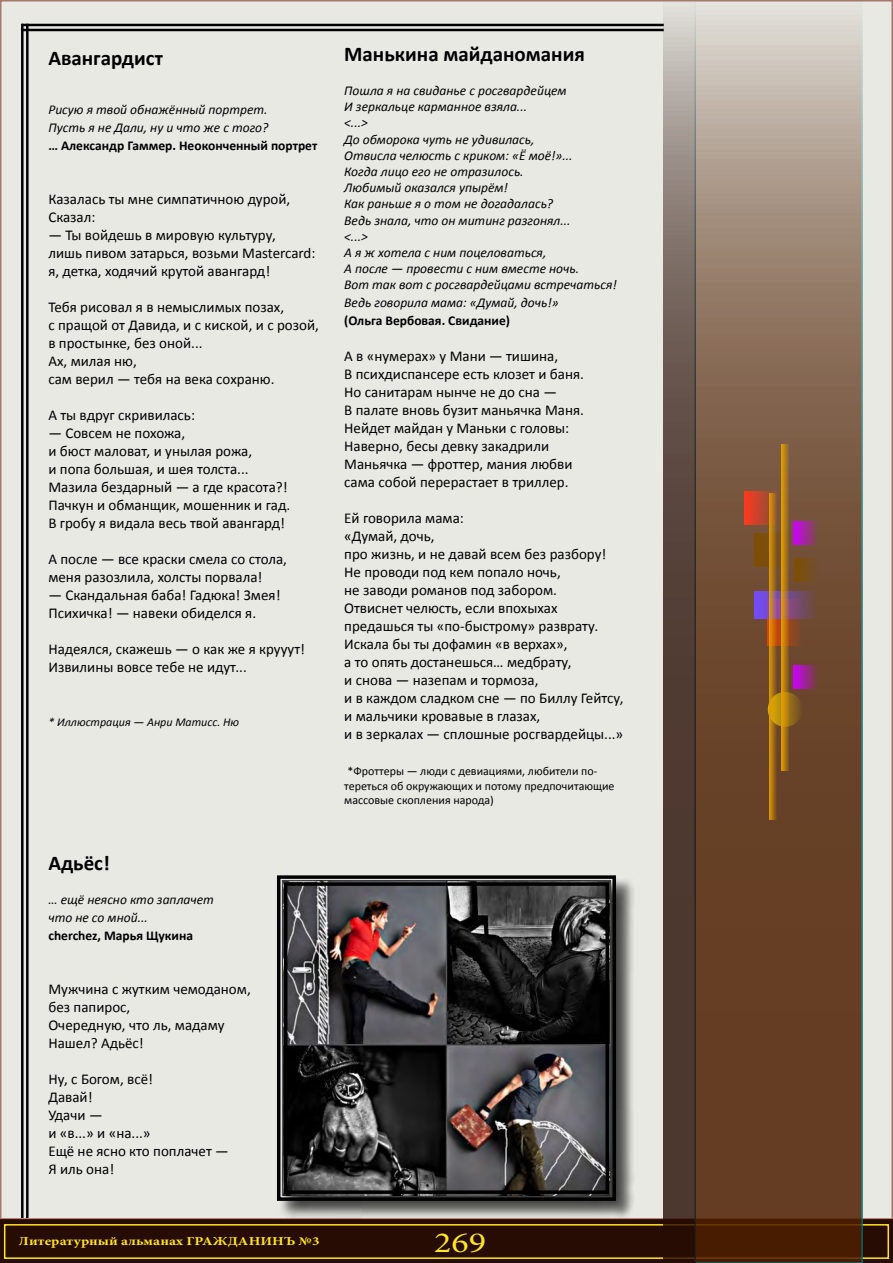
<style>
.page{position:relative;width:893px;height:1263px;background:#fff}
.page>*{position:absolute;margin:0;border:0;box-sizing:border-box;transform-origin:0 0}
.t1{font:29.1px "Minion Pro";color:#ffe620;scale:1.23 1}
.t2{font:700 21px "Calibri";color:#000}
.t3{font:15px/18px "Calibri";color:#000}
.t4{font:italic 13.5px/16.2px "Calibri";color:#000}
.t5{font:700 13.5px "Calibri";color:#000}
.t6{font:700 12.15px "Minion Pro";color:#ffe620;scale:1.23 1}
.t7{font:12px/14.4px "Calibri";color:#000}
.t8{font:italic 12px "Calibri";color:#000}
</style>
<div class="page">
<div style="left:0;top:1219px;width:893px;height:44px;background:#270c03"></div>
<div style="left:4px;top:1224px;width:885px;height:35px;border:2px solid #ffe620"></div>
<div style="left:0;top:0;width:893px;height:1219px;background:#e9e9e4"></div>
<hr style="left:26px;top:24px;width:3px;height:1194px;background:#000">
<hr style="left:21px;top:24px;width:3px;height:1194px;background:#000">
<hr style="left:22px;top:24px;width:642px;height:2px;background:#000">
<hr style="left:22px;top:29px;width:642px;height:2px;background:#000">
<svg style="left:694px;top:0;width:169px;height:1263px;background:#7e604a"></svg>
<svg style="left:663px;top:2px;width:33px;height:1261px;background:#63524a"></svg>
<svg style="left:768px;top:692px;width:34px;height:35px"></svg>
<svg style="left:744px;top:491px;width:34px;height:33px"></svg>
<div style="left:793px;top:665px;width:24px;height:23px;background:linear-gradient(to right,#ce00ff,#763f42)"></div>
<svg style="left:768px;top:618px;width:34px;height:28px"></svg>
<svg style="left:754px;top:591px;width:62px;height:27px"></svg>
<svg style="left:754px;top:533px;width:27px;height:33px"></svg>
<div style="left:794px;top:558px;width:24px;height:23px;background:linear-gradient(to right,#7e4e00,#724e30)"></div>
<svg style="left:781px;top:444px;width:8px;height:327px;background:#b87e14"></svg>
<div style="left:793px;top:521px;width:24px;height:24px;background:linear-gradient(to right,#ce00ff,#7d494e)"></div>
<svg style="left:769px;top:493px;width:8px;height:327px;background:#b17617"></svg>
<div style="left:279px;top:878px;width:355px;height:341px;background:#000;opacity:.75"></div>
<svg style="left:277px;top:875px;width:341px;height:327px;background:#434041"></svg>
<div style="left:284px;top:882px;width:325px;height:312px;border:3px solid #000"></div>
<h2 class="t2" style="left:48px;top:45px;width:116px">Авангардист</h2>
<p class="t4" style="left:48px;top:100px;width:222px;line-height:18px">Рисую я твой обнажённый портрет.<br>Пусть я не Дали, ну и что же с того?</p>
<p class="t5" style="left:48px;top:137px;width:270px">… Александр Гаммер. Неоконченный портрет</p>
<p class="t3" style="left:48px;top:190px;width:243px">Казалась ты мне симпатичною дурой,<br>Сказал:</p>
<p class="t3" style="left:48px;top:226px;width:269px">— Ты войдешь в мировую культуру,<br>лишь пивом затарься, возьми Mastercard: я, детка, ходячий крутой авангард!</p>
<p class="t3" style="left:48px;top:298px;width:272px">Тебя рисовал я в немыслимых позах,<br>с пращой от Давида, и с киской, и с розой, в простынке, без оной...<br>Ах, милая ню,<br>сам верил — тебя на века сохраню.</p>
<p class="t3" style="left:48px;top:406px;width:148px">А ты вдруг скривилась:</p>
<p class="t3" style="left:48px;top:424px;width:243px">— Совсем не похожа,<br>и бюст маловат, и унылая рожа,<br>и попа большая, и шея толста...<br>Мазила бездарный — а где красота?!<br>Пачкун и обманщик, мошенник и гад.<br>В гробу я видала весь твой авангард!</p>
<p class="t3" style="left:48px;top:550px;width:240px">А после — все краски смела со стола, меня разозлила, холсты порвала!</p>
<p class="t3" style="left:48px;top:586px;width:234px">— Скандальная баба! Гадюка! Змея!<br>Психичка! — навеки обиделся я.</p>
<p class="t3" style="left:48px;top:640px;width:258px">Надеялся, скажешь — о как же я крууут!<br>Извилины вовсе тебе не идут...</p>
<p class="t8" style="left:48px;top:714px;width:192px">* Иллюстрация — Анри Матисс. Ню</p>
<h2 class="t2" style="left:48px;top:850px;width:63px">Адьёс!</h2>
<p class="t4" style="left:48px;top:890px;width:167px;line-height:18px">… ещё неясно кто заплачет что не со мной...</p>
<p class="t5" style="left:48px;top:927px;width:146px">cherchez, Марья Щукина</p>
<p class="t3" style="left:48px;top:980px;width:204px">Мужчина с жутким чемоданом, без папирос,<br>Очередную, что ль, мадаму<br>Нашел? Адьёс!</p>
<p class="t3" style="left:48px;top:1070px;width:182px">Ну, с Богом, всё!<br>Давай!<br>Удачи —<br>и «в...» и «на...»<br>Ещё не ясно кто поплачет —<br>Я иль она!</p>
<h2 class="t2" style="left:344px;top:40px;width:242px">Манькина майданомания</h2>
<p class="t4" style="left:344px;top:82px;width:274px">Пошла я на свиданье с росгвардейцем<br>И зеркальце карманное взяла...<br>&lt;...&gt;<br>До обморока чуть не удивилась,<br>Отвисла челюсть с криком: «Ё моё!»...<br>Когда лицо его не отразилось.<br>Любимый оказался упырём!<br>Как раньше я о том не догадалась?<br>Ведь знала, что он митинг разгонял...<br>&lt;...&gt;<br>А я ж хотела с ним поцеловаться,<br>А после — провести с ним вместе ночь.<br>Вот так вот с росгвардейцами встречаться!</p>
<p class="t4" style="left:344px;top:294px;width:216px">Ведь говорила мама: «Думай, дочь!»</p>
<p class="t5" style="left:344px;top:312px;width:167px">(Ольга Вербовая. Свидание)</p>
<p class="t3" style="left:344px;top:347px;width:241px">А в «нумерах» у Мани — тишина,<br>В психдиспансере есть клозет и баня.<br>Но санитарам нынче не до сна —<br>В палате вновь бузит маньячка Маня.<br>Нейдет майдан у Маньки с головы:<br>Наверно, бесы девку закадрили<br>Маньячка — фроттер, мания любви сама собой перерастает в триллер.</p>
<p class="t3" style="left:344px;top:509px;width:281px">Ей говорила мама:<br>«Думай, дочь,<br>про жизнь, и не давай всем без разбору!<br>Не проводи под кем попало ночь,<br>не заводи романов под забором.<br>Отвиснет челюсть, если впохыхах предашься ты «по-быстрому» разврату.<br>Искала бы ты дофамин «в верхах»,<br>а то опять достанешься… медбрату,<br>и снова — назепам и тормоза,<br>и в каждом сладком сне — по Биллу Гейтсу, и мальчики кровавые в глазах,<br>и в зеркалах — сплошные росгвардейцы...»</p>
<p class="t7" style="left:344px;top:764px;width:272px">*Фроттеры — люди с девиациями, любители по&shy;тереться об окружающих и потому предпочитающие массовые скопления народа)</p>
<p class="t6" style="left:19px;top:1233px;width:246px">Литературный альманах ГРАЖДАНИНЪ №3</p>
<h1 class="t1" style="left:434px;top:1223px;width:44px">269</h1>
</div>
